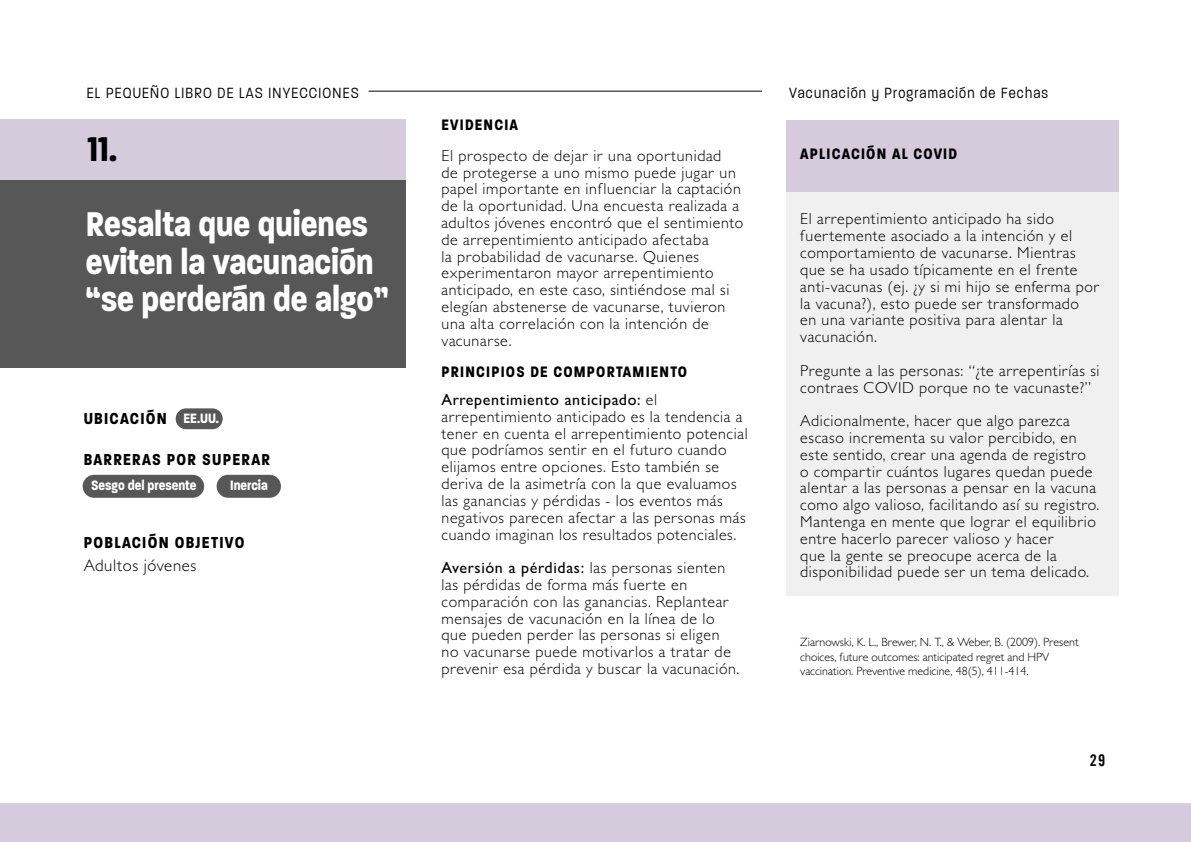
<style>
.page{position:relative;width:1191px;height:842px;background:#fff}
.page>*{position:absolute;margin:0;border:0;box-sizing:border-box;transform-origin:0 0}
.t1{font:700 37.2px/37.6px "Paralucent Condensed";color:#fff}
.t2{font:700 37.2px "Paralucent Condensed";color:#000}
.t3{font:700 17.2px "Paralucent Condensed";letter-spacing:.075em;color:#000}
.t4{font:300 16.8px "Gill Sans";letter-spacing:.04em;color:#000}
.t5{font:700 16.4px "Paralucent Condensed";letter-spacing:.075em;color:#000}
.t6{font:300 16px/16.8px "Gill Sans";letter-spacing:.04em;color:#000}
.t7{font:300 16px "Paralucent Condensed";letter-spacing:.075em;color:#000}
.t8{font:16px "Trade Gothic LT Com Bd Cn 20";color:#000}
.t9{font:700 14.6px "Paralucent Condensed";color:#fff}
.t10{font:300 12px/14.4px "Gill Sans";color:#000}
.s1{font-weight:500}
</style>
<div class="page">
<div style="left:0;top:803px;width:1191px;height:39px;background:#d6cadd"></div>
<hr style="left:369px;top:91px;width:393px;height:1px;background:#000">
<div style="left:0;top:180px;width:405px;height:188px;background:#575757"></div>
<div style="left:0;top:120px;width:405px;height:60px;background:#d6cadd"></div>
<div style="left:786px;top:120px;width:333px;height:475px;background:#f0f0f0"></div>
<div style="left:786px;top:120px;width:333px;height:71px;background:#d6cadd"></div>
<div style="left:84px;top:476px;width:119px;height:21px;background:#575757;border-radius:10px"></div>
<div style="left:83px;top:475px;width:121px;height:23px;border:2px solid #575757;border-radius:10px"></div>
<div style="left:218px;top:476px;width:62px;height:21px;background:#575757;border-radius:10px"></div>
<div style="left:217px;top:475px;width:64px;height:23px;border:2px solid #575757;border-radius:10px"></div>
<div style="left:176px;top:408px;width:47px;height:21px;background:#575757;border-radius:10px"></div>
<p class="t7" style="left:87px;top:84px;width:273px">EL PEQUEÑO LIBRO DE LAS INYECCIONES</p>
<p class="t7" style="left:789px;top:83px;width:260px">Vacunación y Programación de Fechas</p>
<h1 class="t2" style="left:87px;top:127px;width:31px">11.</h1>
<h1 class="t1" style="left:86px;top:205px;width:304px">Resalta que quienes eviten la vacunación “se perderán de algo”</h1>
<p class="t3" style="left:84px;top:408px;width:85px">UBICACIÓN</p>
<p class="t3" style="left:84px;top:449px;width:188px">BARRERAS POR SUPERAR</p>
<p class="t9" style="left:184px;top:409px;width:37px">EE.UU.</p>
<p class="t9" style="left:91px;top:477px;width:107px">Sesgo del presente</p>
<p class="t9" style="left:230px;top:477px;width:39px">Inercia</p>
<p class="t3" style="left:84px;top:532px;width:162px">POBLACIÓN OBJETIVO</p>
<p class="t4" style="left:84px;top:556px;width:114px">Adultos jóvenes</p>
<p class="t5" style="left:441px;top:115px;width:78px">EVIDENCIA</p>
<p class="t6" style="left:441px;top:147px;width:303px">El prospecto de dejar ir una oportunidad<br>de protegerse a uno mismo puede jugar un papel importante en influenciar la captación de la oportunidad. Una encuesta realizada a adultos jóvenes encontró que el sentimiento de arrepentimiento anticipado afectaba<br>la probabilidad de vacunarse. Quienes experimentaron mayor arrepentimiento anticipado, en este caso, sintiéndose mal si elegían abstenerse de vacunarse, tuvieron una alta correlación con la intención de vacunarse.</p>
<p class="t5" style="left:441px;top:361px;width:247px">PRINCIPIOS DE COMPORTAMIENTO</p>
<p class="t6" style="left:441px;top:391px;width:308px"><span class="s1">Arrepentimiento anticipado:</span> el arrepentimiento anticipado es la tendencia a tener en cuenta el arrepentimiento potencial que podríamos sentir en el futuro cuando elijamos entre opciones. Esto también se deriva de la asimetría con la que evaluamos las ganancias y pérdidas - los eventos más negativos parecen afectar a las personas más cuando imaginan los resultados potenciales.</p>
<p class="t6" style="left:441px;top:559px;width:299px"><span class="s1">Aversión a pérdidas:</span> las personas sienten las pérdidas de forma más fuerte en comparación con las ganancias. Replantear mensajes de vacunación en la línea de lo que pueden perder las personas si eligen no vacunarse puede motivarlos a tratar de prevenir esa pérdida y buscar la vacunación.</p>
<p class="t5" style="left:800px;top:144px;width:158px">APLICACIÓN AL COVID</p>
<p class="t6" style="left:800px;top:210px;width:301px">El arrepentimiento anticipado ha sido fuertemente asociado a la intención y el comportamiento de vacunarse. Mientras que se ha usado típicamente en el frente anti-vacunas (ej. ¿y si mi hijo se enferma por la vacuna?), esto puede ser transformado<br>en una variante positiva para alentar la vacunación.</p>
<p class="t6" style="left:800px;top:362px;width:301px">Pregunte a las personas: “¿te arrepentirías si contraes COVID porque no te vacunaste?”</p>
<p class="t6" style="left:800px;top:412px;width:300px">Adicionalmente, hacer que algo parezca escaso incrementa su valor percibido, en este sentido, crear una agenda de registro<br>o compartir cuántos lugares quedan puede alentar a las personas a pensar en la vacuna como algo valioso, facilitando así su registro.<br>Mantenga en mente que lograr el equilibrio entre hacerlo parecer valioso y hacer<br>que la gente se preocupe acerca de la disponibilidad puede ser un tema delicado.</p>
<p class="t10" style="left:800px;top:635px;width:280px">Ziarnowski, K. L., Brewer, N. T., &amp; Weber, B. (2009). Present choices, future outcomes: anticipated regret and HPV vaccination. Preventive medicine, 48(5), 411-414.</p>
<p class="t8" style="left:1089px;top:751px;width:17px">29</p>
</div>
